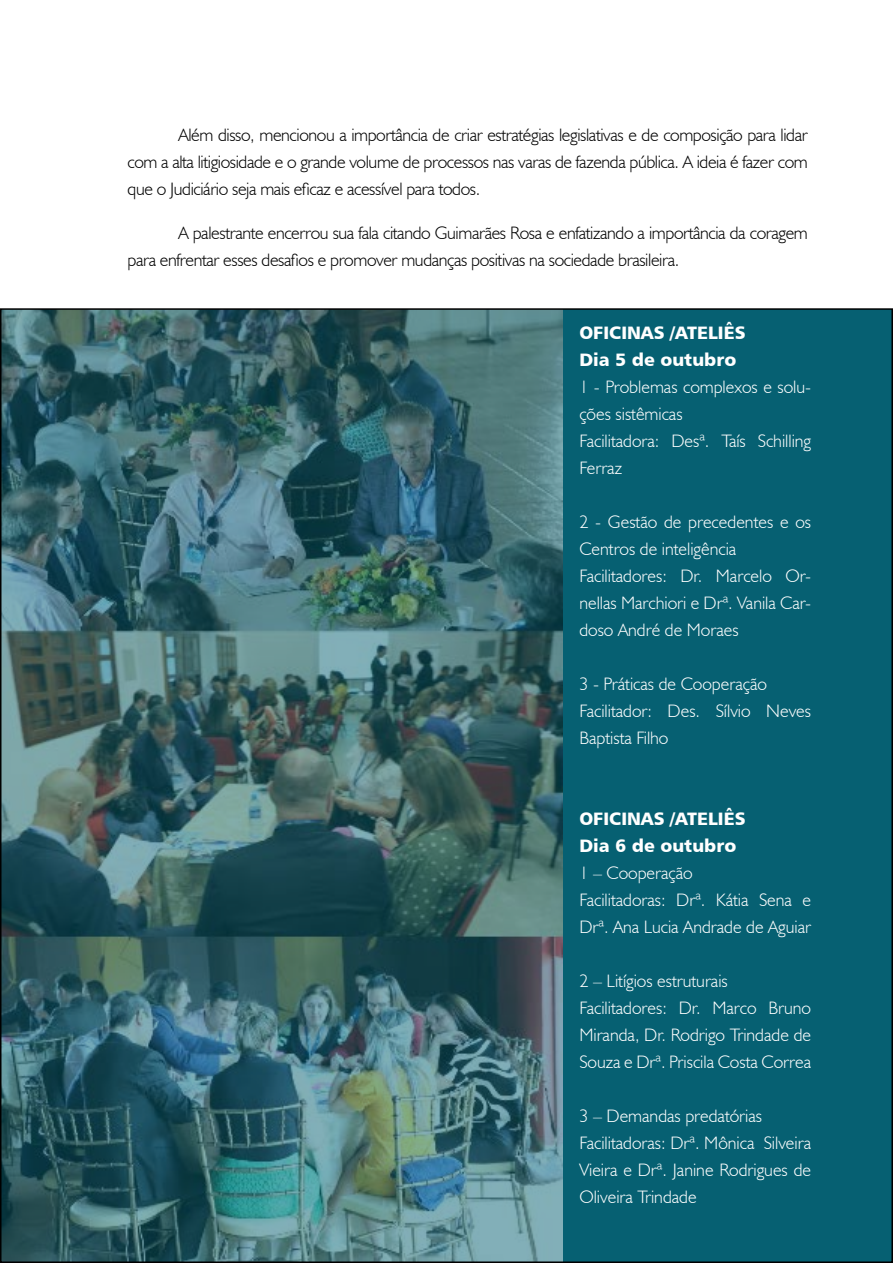
<style>
.page{position:relative;width:893px;height:1263px;background:#fff}
.page>*{position:absolute;margin:0;border:0;box-sizing:border-box;transform-origin:0 0}
.t1{font:300 18px/27px "Humanist 521 BT";color:#fff}
.t2{font:300 18px/27px "Humanist 521 BT";letter-spacing:-.02em;color:#000;text-align:justify}
.t3{font:18px/27px "Humanist 777 BT Black B";color:#fff}
</style>
<div class="page">
<div style="left:1px;top:309px;width:891px;height:953px;background:#066072"></div>
<img style="left:3px;top:311px;width:559px;height:949px">
<p class="t2" style="left:128px;top:121px;width:682px;text-indent:51px">Além disso, mencionou a importância de criar estratégias legislativas e de composição para lidar com a alta litigiosidade e o grande volume de processos nas varas de fazenda pública. A ideia é fazer com que o Judiciário seja mais eficaz e acessível para todos.</p>
<p class="t2" style="left:128px;top:219px;width:682px;text-indent:51px">A palestrante encerrou sua fala citando Guimarães Rosa e enfatizando a importância da coragem para enfrentar esses desafios e promover mudanças positivas na sociedade brasileira.</p>
<p class="t3" style="left:579px;top:319px;width:168px">OFICINAS /ATELIÊS<br>Dia 5 de outubro</p>
<p class="t1" style="left:579px;top:373px;width:233px">1 - Problemas complexos e solu&shy;ções sistêmicas<br>Facilitadora: Desª. Taís Schilling<br>Ferraz</p>
<p class="t1" style="left:579px;top:508px;width:233px">2 - Gestão de precedentes e os<br>Centros de inteligência<br>Facilitadores: Dr. Marcelo Or&shy;nellas Marchiori e Drª. Vanila Car&shy;doso André de Moraes</p>
<p class="t1" style="left:579px;top:670px;width:233px">3 - Práticas de Cooperação<br>Facilitador: Des. Sílvio Neves<br>Baptista Filho</p>
<p class="t3" style="left:579px;top:805px;width:168px">OFICINAS /ATELIÊS<br>Dia 6 de outubro</p>
<p class="t1" style="left:579px;top:859px;width:233px">1 – Cooperação<br>Facilitadoras: Drª. Kátia Sena e<br>Drª. Ana Lucia Andrade de Aguiar</p>
<p class="t1" style="left:579px;top:967px;width:233px">2 – Litígios estruturais<br>Facilitadores: Dr. Marco Bruno<br>Miranda, Dr. Rodrigo Trindade de<br>Souza e Drª. Priscila Costa Correa</p>
<p class="t1" style="left:579px;top:1102px;width:233px">3 – Demandas predatórias<br>Facilitadoras: Drª. Mônica Silveira<br>Vieira e Drª. Janine Rodrigues de<br>Oliveira Trindade</p>
</div>
